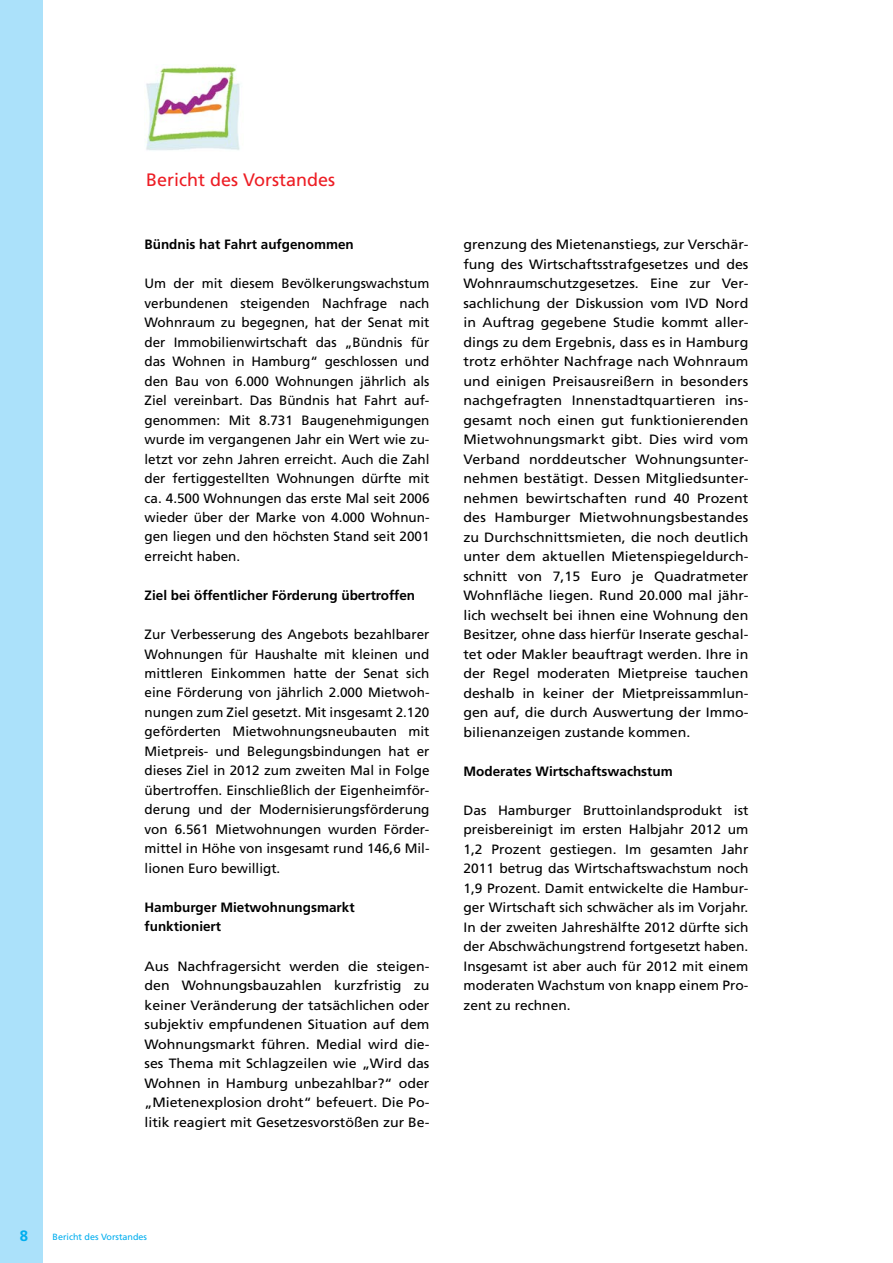
<style>
.page{position:relative;width:893px;height:1263px;background:#fff}
.page>*{position:absolute;margin:0;border:0;box-sizing:border-box;transform-origin:0 0}
.t1{font:18px "Frutiger";color:#ed1d24}
.t2{font:700 15px "Frutiger";color:#00aeef}
.t3{font:13.5px/19.5px "Frutiger LT Std";color:#000;text-align:justify}
.t4{font:13.5px/19.5px "Frutiger LT Std";color:#000;text-align:justify;scale:1.05 1}
.t5{font:700 13.5px/19.5px "Frutiger";color:#000}
.t6{font:9px "Frutiger";color:#00aeef}
</style>
<div class="page">
<div style="left:0;top:0;width:43px;height:1263px;background:#abe1fa"></div>
<img style="left:146px;top:64px;width:94px;height:87px">
<h1 class="t1" style="left:146px;top:169px;width:191px">Bericht des Vorstandes</h1>
<p class="t5" style="left:145px;top:235px;width:211px">Bündnis hat Fahrt aufgenommen</p>
<p class="t3" style="left:145px;top:274px;width:286px">Um der mit diesem Bevölkerungswachstum verbundenen steigenden Nachfrage nach Wohnraum zu begegnen, hat der Senat mit der Immobilienwirtschaft das „Bündnis für das Wohnen in Hamburg“ geschlossen und den Bau von 6.000 Wohnungen jährlich als Ziel vereinbart. Das Bündnis hat Fahrt auf&shy;genommen: Mit 8.731 Baugenehmigungen wurde im vergangenen Jahr ein Wert wie zu&shy;letzt vor zehn Jahren erreicht. Auch die Zahl der fertiggestellten Wohnungen dürfte mit ca. 4.500 Wohnungen das erste Mal seit 2006 wieder über der Marke von 4.000 Wohnun&shy;gen liegen und den höchsten Stand seit 2001 erreicht haben.</p>
<p class="t5" style="left:145px;top:586px;width:272px">Ziel bei öffentlicher Förderung übertroffen</p>
<p class="t3" style="left:145px;top:625px;width:286px">Zur Verbesserung des Angebots bezahlbarer Wohnungen für Haushalte mit kleinen und mittleren Einkommen hatte der Senat sich eine Förderung von jährlich 2.000 Mietwoh&shy;nungen zum Ziel gesetzt. Mit insgesamt 2.120 geförderten Mietwohnungsneubauten mit Mietpreis- und Belegungsbindungen hat er dieses Ziel in 2012 zum zweiten Mal in Folge übertroffen. Einschließlich der Eigenheimför&shy;derung und der Modernisierungsförderung von 6.561 Mietwohnungen wurden Förder&shy;mittel in Höhe von insgesamt rund 146,6 Mil&shy;lionen Euro bewilligt.</p>
<p class="t5" style="left:145px;top:897px;width:212px">Hamburger Mietwohnungsmarkt funktioniert</p>
<p class="t4" style="left:145px;top:956px;width:273px">Aus Nachfragersicht werden die steigen&shy;den Wohnungsbauzahlen kurzfristig zu keiner Veränderung der tatsächlichen oder subjektiv empfundenen Situation auf dem Wohnungsmarkt führen. Medial wird die&shy;ses Thema mit Schlagzeilen wie „Wird das Wohnen in Hamburg unbezahlbar?“ oder „Mietenexplosion droht“ befeuert. Die Po&shy;litik reagiert mit Gesetzesvorstößen zur Be-</p>
<p class="t4" style="left:463px;top:235px;width:273px">grenzung des Mietenanstiegs, zur Verschär&shy;fung des Wirtschaftsstrafgesetzes und des Wohnraumschutzgesetzes. Eine zur Ver&shy;sachlichung der Diskussion vom IVD Nord in Auftrag gegebene Studie kommt aller&shy;dings zu dem Ergebnis, dass es in Hamburg trotz erhöhter Nachfrage nach Wohnraum und einigen Preisausreißern in besonders nachgefragten Innenstadtquartieren ins&shy;gesamt noch einen gut funktionierenden Mietwohnungsmarkt gibt. Dies wird vom Verband norddeutscher Wohnungsunter&shy;nehmen bestätigt. Dessen Mitgliedsunter&shy;nehmen bewirtschaften rund 40 Prozent des Hamburger Mietwohnungsbestandes zu Durchschnittsmieten, die noch deutlich unter dem aktuellen Mietenspiegeldurch&shy;schnitt von 7,15 Euro je Quadratmeter Wohnfläche liegen. Rund 20.000 mal jähr&shy;lich wechselt bei ihnen eine Wohnung den Besitzer, ohne dass hierfür Inserate geschal&shy;tet oder Makler beauftragt werden. Ihre in der Regel moderaten Mietpreise tauchen deshalb in keiner der Mietpreissammlun&shy;gen auf, die durch Auswertung der Immo&shy;bilienanzeigen zustande kommen.</p>
<p class="t5" style="left:463px;top:761px;width:211px">Moderates Wirtschaftswachstum</p>
<p class="t3" style="left:463px;top:800px;width:286px">Das Hamburger Bruttoinlandsprodukt ist preisbereinigt im ersten Halbjahr 2012 um 1,2 Prozent gestiegen. Im gesamten Jahr 2011 betrug das Wirtschaftswachstum noch 1,9 Prozent. Damit entwickelte die Hambur&shy;ger Wirtschaft sich schwächer als im Vorjahr.<br>In der zweiten Jahreshälfte 2012 dürfte sich der Abschwächungstrend fortgesetzt haben.<br>Insgesamt ist aber auch für 2012 mit einem moderaten Wachstum von knapp einem Pro&shy;zent zu rechnen.</p>
<p class="t2" style="left:20px;top:1227px;width:10px">8</p>
<p class="t6" style="left:53px;top:1232px;width:96px">Bericht des Vorstandes</p>
</div>
